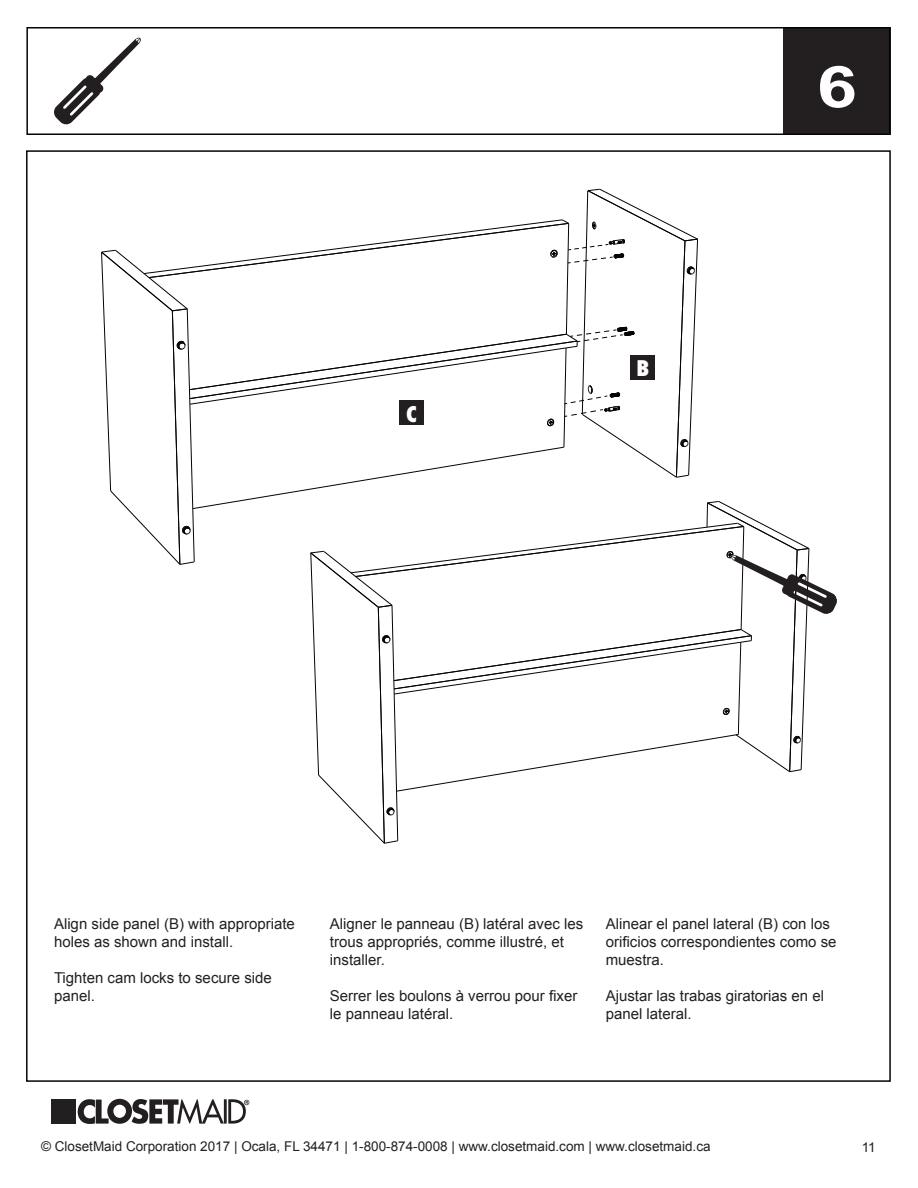
<style>
.page{position:relative;width:918px;height:1188px;background:#fff}
.page>*{position:absolute;margin:0;border:0;box-sizing:border-box;transform-origin:0 0}
.t1{font:700 57.6px "Arial";color:#fff;scale:1.25 1}
.t2{font:800 condensed 21px "Futura Std";color:#fff}
.t3{font:15px/18px "Arial";color:#231f20}
.t4{font:13.5px "Arial";color:#231f20}
</style>
<div class="page">
<div style="left:783px;top:27px;width:108px;height:108px;background:#231f20"></div>
<div style="left:51px;top:1099px;width:25px;height:25px;background:#231f20"></div>
<svg style="left:78px;top:1099px;width:171px;height:25px"></svg>
<div style="left:26px;top:27px;width:864px;height:108px;border:2px solid #040503"></div>
<svg style="left:54px;top:38px;width:87px;height:86px"></svg>
<svg style="left:101px;top:188px;width:736px;height:656px"></svg>
<div style="left:400px;top:401px;width:24px;height:24px;background:#231f20"></div>
<div style="left:631px;top:356px;width:24px;height:24px;background:#231f20"></div>
<h2 class="t2" style="left:406px;top:401px;width:13px">C</h2>
<h2 class="t2" style="left:637px;top:355px;width:14px">B</h2>
<h1 class="t1" style="left:817px;top:49px;width:34px">6</h1>
<p class="t3" style="left:54px;top:915px;width:242px">Align side panel (B) with appropriate holes as shown and install.</p>
<p class="t3" style="left:54px;top:969px;width:219px">Tighten cam locks to secure side panel.</p>
<p class="t3" style="left:330px;top:915px;width:255px">Aligner le panneau (B) latéral avec les trous appropriés, comme illustré, et installer.</p>
<p class="t3" style="left:330px;top:987px;width:249px">Serrer les boulons à verrou pour fixer le panneau latéral.</p>
<p class="t3" style="left:606px;top:915px;width:232px">Alinear el panel lateral (B) con los orificios correspondientes como se muestra.</p>
<p class="t3" style="left:606px;top:987px;width:220px">Ajustar las trabas giratorias en el panel lateral.</p>
<p class="t4" style="left:41px;top:1138px;width:671px">© ClosetMaid Corporation 2017 | Ocala, FL 34471 | 1-800-874-0008 | www.closetmaid.com | www.closetmaid.ca</p>
<p class="t4" style="left:862px;top:1138px;width:16px">11</p>
</div>
